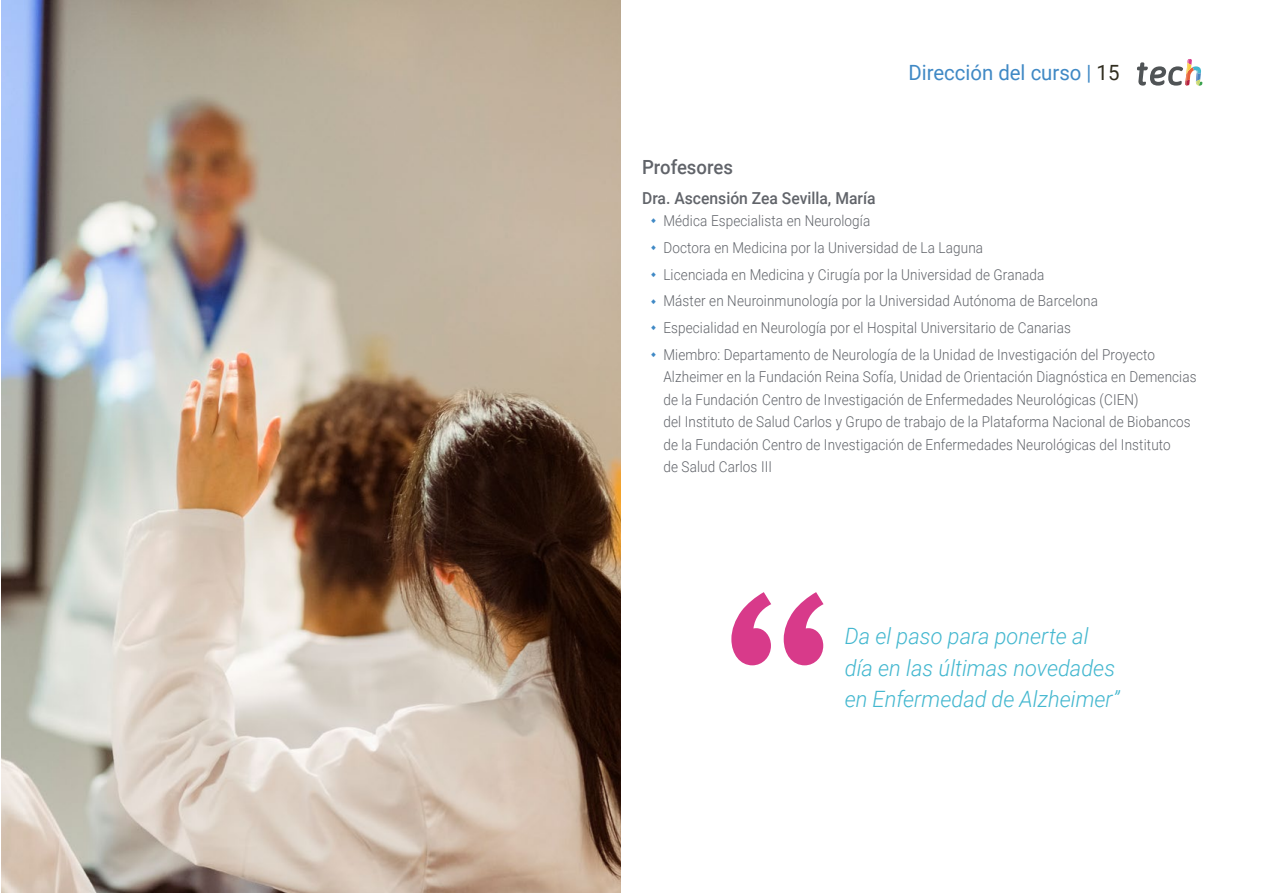
<style>
.page{position:relative;width:1263px;height:893px;background:#fff}
.page>*{position:absolute;margin:0;border:0;box-sizing:border-box;transform-origin:0 0}
.t1{font:italic 300 22.5px/31.5px "Roboto";color:#43b7cf}
.t2{font:21px "Roboto";color:#4089c5}
.t3{font:500 19.5px "Roboto";color:#61646a;scale:.95 1}
.t4{font:500 16.5px "Roboto";color:#61646a;scale:.95 1}
.t5{font:300 15px/26.7px "Roboto";letter-spacing:.01em;color:#61646a;scale:.9 1}
.s1{color:#312e20}
</style>
<div class="page">
<svg style="left:1137px;top:59px;width:65px;height:27px"></svg>
<img style="left:1px;top:0;width:620px;height:893px">
<svg style="left:731px;top:592px;width:92px;height:73px"></svg>
<h3 class="t3" style="left:642px;top:154px;width:97px">Profesores</h3>
<h2 class="t2" style="left:908px;top:57px;width:213px">Dirección del curso | <span class="s1">15</span></h2>
<p class="t4" style="left:642px;top:186px;width:247px">Dra. Ascensión Zea Sevilla, María</p>
<p class="t5" style="left:663px;top:207px;width:548px">Médica Especialista en Neurología<br>Doctora en Medicina por la Universidad de La Laguna<br>Licenciada en Medicina y Cirugía por la Universidad de Granada<br>Máster en Neuroinmunología por la Universidad Autónoma de Barcelona Especialidad en Neurología por el Hospital Universitario de Canarias<br>Miembro: Departamento de Neurología de la Unidad de Investigación del Proyecto</p>
<p class="t5" style="left:663px;top:365px;width:594px;line-height:22.5px">Alzheimer en la Fundación Reina Sofía, Unidad de Orientación Diagnóstica en Demencias de la Fundación Centro de Investigación de Enfermedades Neurológicas (CIEN)<br>del Instituto de Salud Carlos y Grupo de trabajo de la Plataforma Nacional de Biobancos de la Fundación Centro de Investigación de Enfermedades Neurológicas del Instituto<br>de Salud Carlos III</p>
<h1 class="t1" style="left:845px;top:620px;width:276px">Da el paso para ponerte al día en las últimas novedades en Enfermedad de Alzheimer”</h1>
</div>
